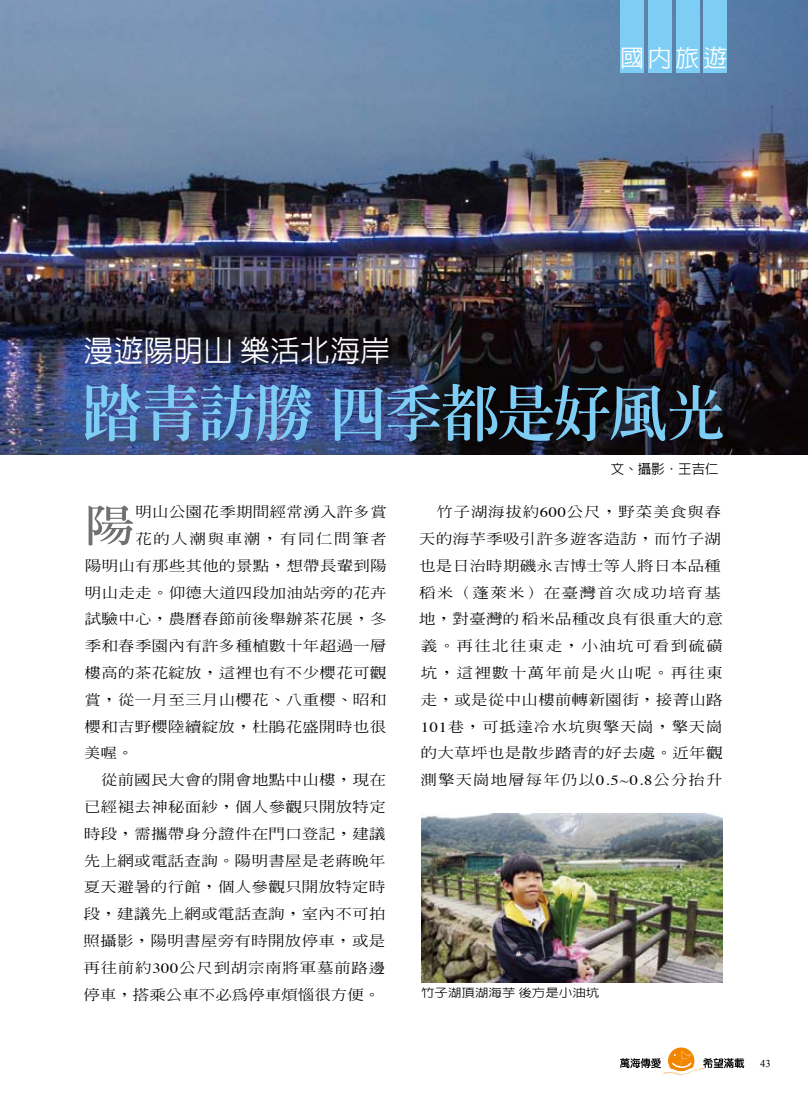
<style>
.page{position:relative;width:808px;height:1106px;background:#fff}
.page>*{position:absolute;margin:0;border:0;box-sizing:border-box;transform-origin:0 0}
.t1{font:800 60px "AR Ming B5";letter-spacing:-.04em;color:#7dcdf4}
.t2{font:700 42.75px "AR Ming B5";color:#727172;scale:1.18 1}
.t3{font:500 30px "AR Hei B5";color:#fff}
.t4{font:500 24px "AR Hei B5";color:#fff}
.t5{font:500 14.1px/26.8px "AR Ming B5";letter-spacing:.015em;color:#000;scale:1.18 1}
.t6{font:500 14.1px "AR Ming B5";letter-spacing:.045em;color:#000;scale:1.18 1}
.t7{font:500 14.1px "AR Ming B5";letter-spacing:.095em;color:#000;scale:1.18 1}
.t8{font:500 13.5px "AR Hei B5";color:#000}
.t9{font:500 11.55px "AR Hei B5";color:#000;scale:1.18 1}
.t10{font:10.5px "Times New Roman";color:#000}
.s1{font-family:"Times";font-weight:400}
</style>
<div class="page">
<img style="left:0;top:0;width:808px;height:455px">
<svg style="left:620px;top:1047px;width:124px;height:29px"></svg>
<div style="left:620px;top:0;width:24px;height:72px;background:#7dcdf4"></div>
<div style="left:648px;top:0;width:24px;height:72px;background:#7dcdf4"></div>
<div style="left:675px;top:0;width:24px;height:72px;background:#7dcdf4"></div>
<div style="left:703px;top:0;width:24px;height:72px;background:#7dcdf4"></div>
<img style="left:421px;top:813px;width:302px;height:169px">
<h3 class="t4" style="left:620px;top:45px;width:108px">國內旅遊</h3>
<h3 class="t3" style="left:84px;top:336px;width:308px">漫遊陽明山樂活北海岸</h3>
<h1 class="t1" style="left:84px;top:383px;width:643px">踏青訪勝四季都是好風光</h1>
<h2 class="t2" style="left:85px;top:504px;width:44px">陽</h2>
<p class="t5" style="left:135px;top:498px;width:215px">明山公園花季期間經常湧入許多賞</p>
<p class="t7" style="left:135px;top:531px;width:215px">花的人潮與車潮，有同仁問筆者</p>
<p class="t5" style="left:85px;top:552px;width:257px">陽明山有那些其他的景點，想帶長輩到陽</p>
<p class="t5" style="left:85px;top:579px;width:257px">明山走走。仰德大道四段加油站旁的花卉</p>
<p class="t5" style="left:85px;top:605px;width:257px">試驗中心，農曆春節前後舉辦茶花展，冬</p>
<p class="t5" style="left:85px;top:632px;width:257px">季和春季園內有許多種植數十年超過一層</p>
<p class="t5" style="left:85px;top:659px;width:257px">樓高的茶花綻放，這裡也有不少櫻花可觀</p>
<p class="t5" style="left:84px;top:686px;width:257px">賞，從一月至三月山櫻花、八重櫻、昭和</p>
<p class="t5" style="left:84px;top:712px;width:257px">櫻和吉野櫻陸續綻放，杜鵑花盛開時也很</p>
<p class="t5" style="left:84px;top:739px;width:43px">美喔。</p>
<p class="t5" style="left:101px;top:766px;width:243px">從前國民大會的開會地點中山樓，現在</p>
<p class="t5" style="left:84px;top:793px;width:257px">已經褪去神秘面紗，個人參觀只開放特定</p>
<p class="t5" style="left:84px;top:820px;width:257px">時段，需攜帶身分證件在門口登記，建議</p>
<p class="t5" style="left:84px;top:846px;width:257px">先上網或電話查詢。陽明書屋是老蔣晚年</p>
<p class="t5" style="left:84px;top:873px;width:257px">夏天避暑的行館，個人參觀只開放特定時</p>
<p class="t5" style="left:84px;top:900px;width:257px">段，建議先上網或電話查詢，室內不可拍</p>
<p class="t5" style="left:84px;top:927px;width:257px">照攝影，陽明書屋旁有時開放停車，或是</p>
<p class="t6" style="left:83px;top:960px;width:257px">再往前約<span class="s1">300</span>公尺到胡宗南將軍墓前路邊</p>
<p class="t5" style="left:83px;top:980px;width:253px">停車，搭乘公車不必為停車煩惱很方便。</p>
<p class="t8" style="left:611px;top:462px;width:109px">文、攝影．王吉仁</p>
<p class="t5" style="left:419px;top:498px;width:259px;text-indent:18px">竹子湖海拔約<span class="s1">600</span>公尺，野菜美食與春天的海芋季吸引許多遊客造訪，而竹子湖也是日治時期磯永吉博士等人將日本品種稻米（蓬萊米）在臺灣首次成功培育基地，對臺灣的稻米品種改良有很重大的意義。再往北往東走，小油坑可看到硫磺坑，這裡數十萬年前是火山呢。再往東走，或是從中山樓前轉新園街，接菁山路<br><span class="s1">101</span>巷，可抵達冷水坑與擎天崗，擎天崗的大草坪也是散步踏青的好去處。近年觀測擎天崗地層每年仍以<span class="s1">0.5~0.8</span>公分抬升</p>
<p class="t9" style="left:421px;top:987px;width:153px">竹子湖頂湖海芋後方是小油坑</p>
<p class="t10" style="left:760px;top:1056px;width:12px">43</p>
</div>
